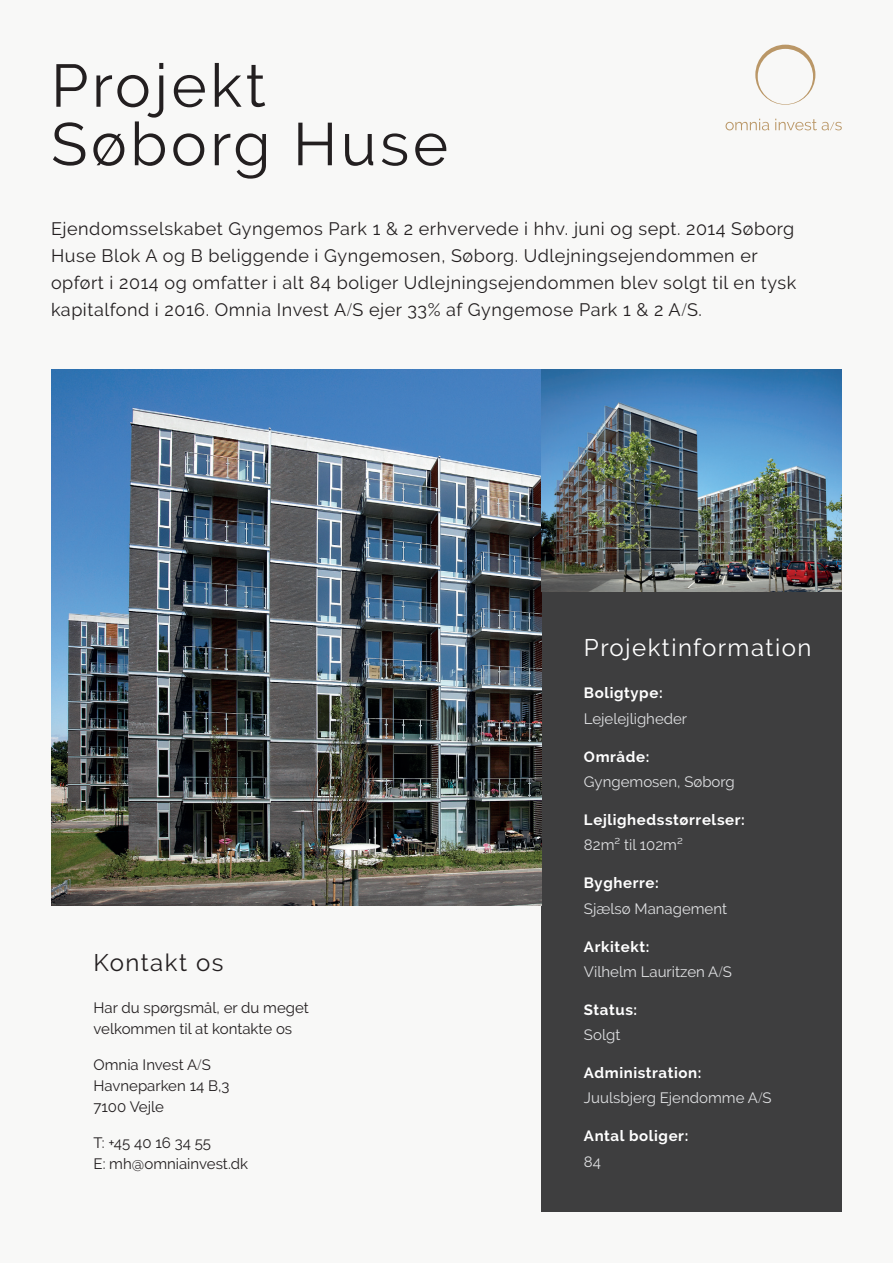
<style>
.page{position:relative;width:893px;height:1263px;background:#f8f8f7}
.page>*{position:absolute;margin:0;border:0;box-sizing:border-box;transform-origin:0 0}
.t1{font:60px/58.5px "Raleway";letter-spacing:.06em;color:#231f20}
.t2{font:24px "Raleway";letter-spacing:.06em;color:#fff}
.t3{font:24px "Raleway";letter-spacing:.06em;color:#231f20}
.t4{font:18px/27px "Raleway";letter-spacing:.03em;color:#231f20}
.t5{font:15px/21px "Raleway";color:#231f20}
.t6{font:15px "Raleway";color:#dfe0e2}
.t7{font:700 15px "Raleway";letter-spacing:.04em;color:#fff}
</style>
<div class="page">
<svg style="left:725px;top:119px;width:44px;height:11px"></svg>
<svg style="left:775px;top:119px;width:67px;height:11px"></svg>
<svg style="left:755px;top:45px;width:60px;height:60px"></svg>
<div style="left:541px;top:591px;width:301px;height:621px;background:#3e3e3f"></div>
<img style="left:51px;top:370px;width:490px;height:536px">
<img style="left:541px;top:370px;width:301px;height:221px">
<h1 class="t1" style="left:51px;top:56px;width:399px">Projekt<br>Søborg Huse</h1>
<p class="t4" style="left:51px;top:215px;width:747px">Ejendomsselskabet Gyngemos Park 1 &amp; 2 erhvervede i hhv. juni og sept. 2014 Søborg Huse Blok A og B beliggende i Gyngemosen, Søborg. Udlejningsejendommen er opført i 2014 og omfatter i alt 84 boliger Udlejningsejendommen blev solgt til en tysk kapitalfond i 2016. Omnia Invest A/S ejer 33% af Gyngemose Park 1 &amp; 2 A/S.</p>
<h2 class="t3" style="left:94px;top:948px;width:131px">Kontakt os</h2>
<p class="t5" style="left:94px;top:997px;width:217px">Har du spørgsmål, er du meget velkommen til at kontakte os</p>
<p class="t5" style="left:94px;top:1054px;width:137px">Omnia Invest A/S<br>Havneparken 14 B,3<br>7100 Vejle</p>
<p class="t5" style="left:94px;top:1132px;width:156px">T: +45 40 16 34 55<br>E: mh@omniainvest.dk</p>
<h2 class="t2" style="left:584px;top:634px;width:229px">Projektinformation</h2>
<p class="t7" style="left:584px;top:685px;width:80px">Boligtype:</p>
<p class="t6" style="left:584px;top:710px;width:105px">Lejelejligheder</p>
<p class="t7" style="left:584px;top:748px;width:67px">Område:</p>
<p class="t6" style="left:584px;top:773px;width:152px">Gyngemosen, Søborg</p>
<p class="t7" style="left:584px;top:811px;width:162px">Lejlighedsstørrelser:</p>
<p class="t6" style="left:584px;top:836px;width:100px">82m² til 102m²</p>
<p class="t7" style="left:584px;top:874px;width:76px">Bygherre:</p>
<p class="t6" style="left:584px;top:899px;width:145px">Sjælsø Management</p>
<p class="t7" style="left:584px;top:938px;width:67px">Arkitekt:</p>
<p class="t6" style="left:584px;top:963px;width:150px">Vilhelm Lauritzen A/S</p>
<p class="t7" style="left:584px;top:1001px;width:55px">Status:</p>
<p class="t6" style="left:584px;top:1026px;width:38px">Solgt</p>
<p class="t7" style="left:584px;top:1064px;width:119px">Administration:</p>
<p class="t6" style="left:584px;top:1089px;width:189px">Juulsbjerg Ejendomme A/S</p>
<p class="t7" style="left:584px;top:1127px;width:106px">Antal boliger:</p>
<p class="t6" style="left:584px;top:1152px;width:19px">84</p>
</div>
